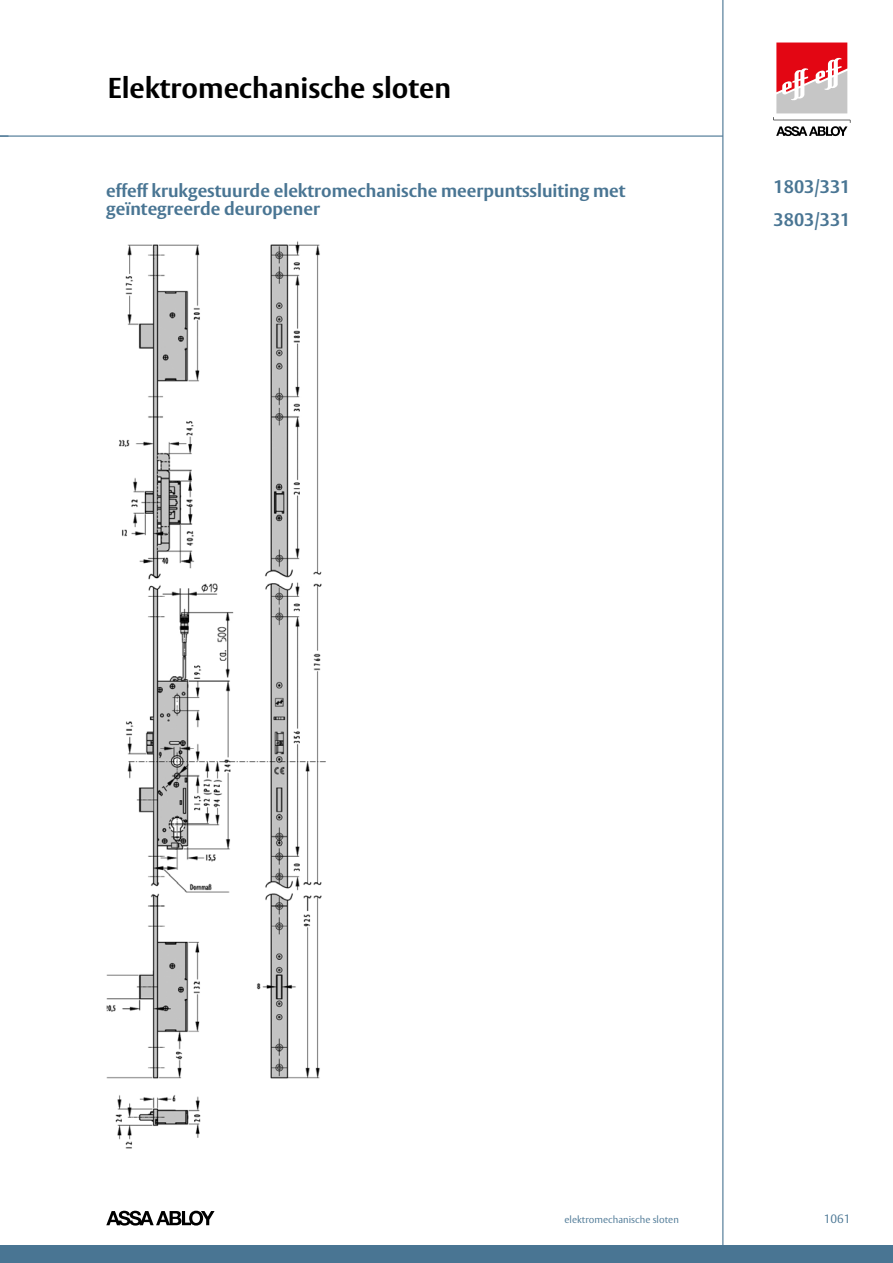
<style>
.page{position:relative;width:893px;height:1263px;background:#fff}
.page>*{position:absolute;margin:0;border:0;box-sizing:border-box;transform-origin:0 0}
.t1{font:700 28.5px "ASSA Vesta";color:#000}
.t2{font:700 18px/18px "ASSA Vesta";color:#497593}
.t3{font:300 12px "ASSA Vesta";color:#497593}
.t4{font:300 9.9px "ASSA Vesta";color:#497593}
</style>
<div class="page">
<hr style="left:0;top:136px;width:723px;height:1px;background:#497593">
<div style="left:0;top:1246px;width:893px;height:17px;background:#497593"></div>
<hr style="left:722px;top:0;width:1px;height:1259px;background:#497593">
<svg style="left:106px;top:1211px;width:109px;height:14px"></svg>
<svg style="left:773px;top:43px;width:77px;height:93px"></svg>
<img style="left:106px;top:241px;width:220px;height:908px">
<h1 class="t1" style="left:108px;top:70px;width:345px">Elektromechanische sloten</h1>
<p class="t2" style="left:106px;top:182px;width:521px">effeff krukgestuurde elektromechanische meerpuntssluiting met geïntegreerde deuropener</p>
<p class="t2" style="left:774px;top:170px;width:78px;line-height:33px">1803/331<br>3803/331</p>
<p class="t4" style="left:565px;top:1213px;width:116px">elektromechanische sloten</p>
<p class="t3" style="left:824px;top:1211px;width:28px">1061</p>
</div>
